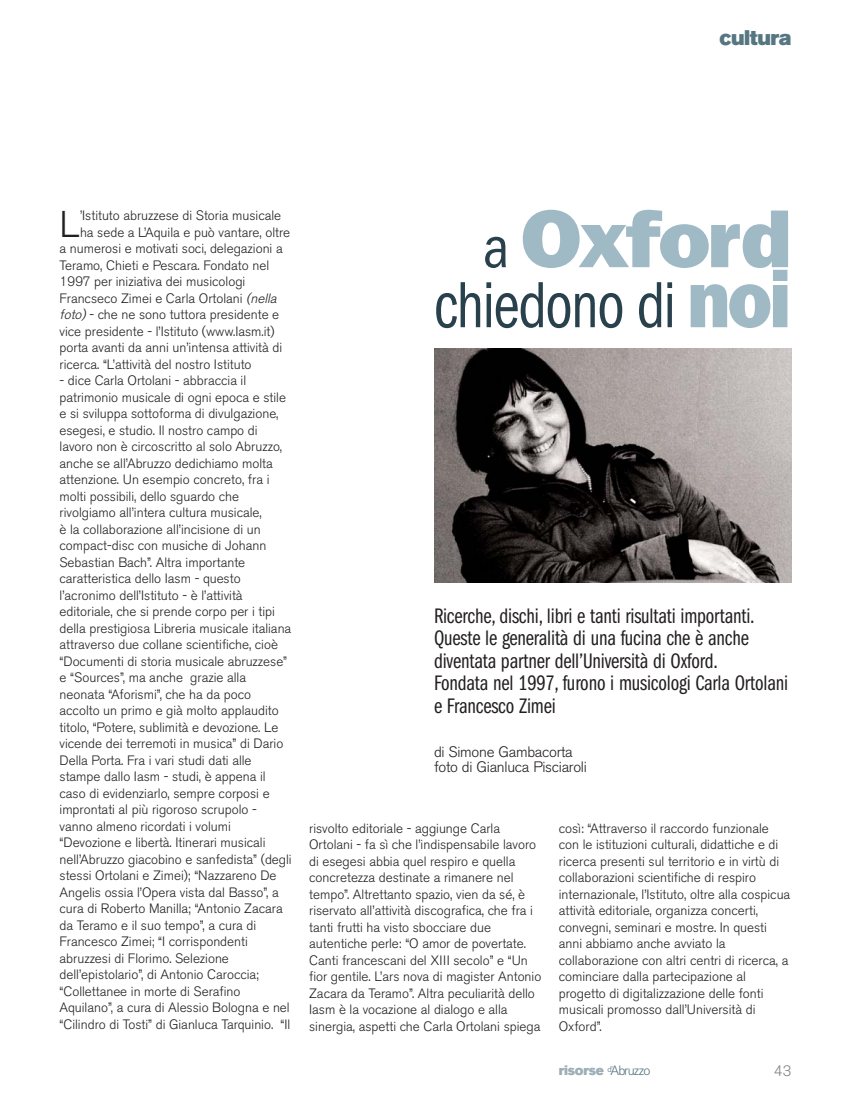
<style>
.page{position:relative;width:851px;height:1106px;background:#fff}
.page>*{position:absolute;margin:0;border:0;box-sizing:border-box;transform-origin:0 0}
.t1{font:800 82.5px "Franklin Gothic";letter-spacing:-.03em;color:#a0bac5;scale:1.05 1}
.t2{font:condensed 67.5px "Franklin Gothic";letter-spacing:-.025em;color:#28414c;scale:.89 1}
.t3{font:300 36.9px "Akzidenz Grotesk BE";color:#231f20}
.t4{font:21.75px/22.5px "Franklin Gothic Book Cmpr";letter-spacing:-.01em;color:#231f20}
.t5{font:21px "Akzidenz Grotesk BE Super";letter-spacing:-.02em;color:#567681}
.t6{font:300 15px/15px "Akzidenz Grotesk BE";letter-spacing:-.015em;color:#231f20}
.t7{font:300 15px "Akzidenz Grotesk BE";color:#808285}
.t8{font:300 13.5px/16.5px "Akzidenz Grotesk BE";color:#231f20}
.t9{font:13.5px "Akzidenz Grotesk BE Super";letter-spacing:-.02em;color:#9daeb6}
.s1{font-style:italic}
.s2{font-weight:400;font-stretch:condensed;font-size:60px;color:#28414c}
.s3{font-weight:800;font-stretch:normal;font-size:82.5px;color:#a0bac5}
.s4{font-family:"Akzidenz Grotesk BE";font-weight:300;color:#567681}
</style>
<div class="page">
<img style="left:434px;top:349px;width:357px;height:234px">
<h3 class="t5" style="left:719px;top:30px;width:73px">cultura</h3>
<h3 class="t3" style="left:60px;top:210px;width:22px">L</h3>
<p class="t8" style="left:80px;top:209px;width:203px">’Istituto abruzzese di Storia musicale</p>
<p class="t8" style="left:80px;top:225px;width:212px">ha sede a L’Aquila e può vantare, oltre</p>
<p class="t8" style="left:60px;top:242px;width:225px">a numerosi e motivati soci, delegazioni a</p>
<p class="t8" style="left:60px;top:258px;width:211px">Teramo, Chieti e Pescara. Fondato nel</p>
<p class="t8" style="left:60px;top:275px;width:187px">1997 per iniziativa dei musicologi</p>
<p class="t8" style="left:60px;top:291px;width:221px">Francseco Zimei e Carla Ortolani <span class="s1">(nella</span></p>
<p class="t8" style="left:60px;top:308px;width:221px"><span class="s1">foto)</span>- che ne sono tuttora presidente e</p>
<p class="t8" style="left:60px;top:324px;width:216px">vice presidente - l’Istituto (www.Iasm.it)</p>
<p class="t8" style="left:60px;top:341px;width:224px">porta avanti da anni un’intensa attività di</p>
<p class="t8" style="left:60px;top:357px;width:193px">ricerca. “L’attività del nostro Istituto</p>
<p class="t8" style="left:60px;top:374px;width:234px">- dice Carla Ortolani - abbraccia il patrimonio musicale di ogni epoca e stile e si sviluppa sottoforma di divulgazione, esegesi, e studio. Il nostro campo di lavoro non è circoscritto al solo Abruzzo, anche se all’Abruzzo dedichiamo molta attenzione. Un esempio concreto, fra i molti possibili, dello sguardo che rivolgiamo all’intera cultura musicale,<br>è la collaborazione all’incisione di un compact-disc con musiche di Johann Sebastian Bach”. Altra importante caratteristica dello Iasm - questo l’acronimo dell’Istituto - è l’attività editoriale, che si prende corpo per i tipi della prestigiosa Libreria musicale italiana attraverso due collane scientifiche, cioè “Documenti di storia musicale abruzzese” e “Sources”, ma anche grazie alla neonata “Aforismi”, che ha da poco accolto un primo e già molto applaudito titolo, “Potere, sublimità e devozione. Le vicende dei terremoti in musica” di Dario Della Porta. Fra i vari studi dati alle stampe dallo Iasm - studi, è appena il caso di evidenziarlo, sempre corposi e improntati al più rigoroso scrupolo - vanno almeno ricordati i volumi “Devozione e libertà. Itinerari musicali nell’Abruzzo giacobino e sanfedista” (degli stessi Ortolani e Zimei); “Nazzareno De Angelis ossia l’Opera vista dal Basso”, a cura di Roberto Manilla; “Antonio Zacara da Teramo e il suo tempo”, a cura di Francesco Zimei; “I corrispondenti abruzzesi di Florimo. Selezione dell’epistolario”, di Antonio Caroccia; “Collettanee in morte di Serafino Aquilano”, a cura di Alessio Bologna e nel “Cilindro di Tosti” di Gianluca Tarquinio. “Il</p>
<h1 class="t1" style="left:482px;top:210px;width:295px"><span class="s2">a</span> Oxford</h1>
<h2 class="t2" style="left:433px;top:282px;width:403px">chiedono di <span class="s3">noi</span></h2>
<h3 class="t4" style="left:434px;top:606px;width:355px">Ricerche, dischi, libri e tanti risultati importanti.<br>Queste le generalità di una fucina che è anche diventata partner dell’Università di Oxford.<br>Fondata nel 1997, furono i musicologi Carla Ortolani e Francesco Zimei</h3>
<p class="t6" style="left:434px;top:746px;width:154px">di Simone Gambacorta foto di Gianluca Pisciaroli</p>
<p class="t8" style="left:309px;top:821px;width:234px">risvolto editoriale - aggiunge Carla Ortolani - fa sì che l’indispensabile lavoro di esegesi abbia quel respiro e quella concretezza destinate a rimanere nel tempo”. Altrettanto spazio, vien da sé, è riservato all’attività discografica, che fra i tanti frutti ha visto sbocciare due autentiche perle: “O amor de povertate.<br>Canti francescani del XIII secolo” e “Un fior gentile. L’ars nova di magister Antonio Zacara da Teramo”. Altra peculiarità dello Iasm è la vocazione al dialogo e alla sinergia, aspetti che Carla Ortolani spiega</p>
<p class="t8" style="left:558px;top:821px;width:233px">così: “Attraverso il raccordo funzionale con le istituzioni culturali, didattiche e di ricerca presenti sul territorio e in virtù di collaborazioni scientifiche di respiro internazionale, l’Istituto, oltre alla cospicua attività editoriale, organizza concerti, convegni, seminari e mostre. In questi anni abbiamo anche avviato la collaborazione con altri centri di ricerca, a cominciare dalla partecipazione al progetto di digitalizzazione delle fonti musicali promosso dall’Università di Oxford”.</p>
<p class="t9" style="left:558px;top:1065px;width:93px">risorse <sup>d’</sup><span class="s4">Abruzzo</span></p>
<p class="t7" style="left:773px;top:1065px;width:19px">43</p>
</div>
